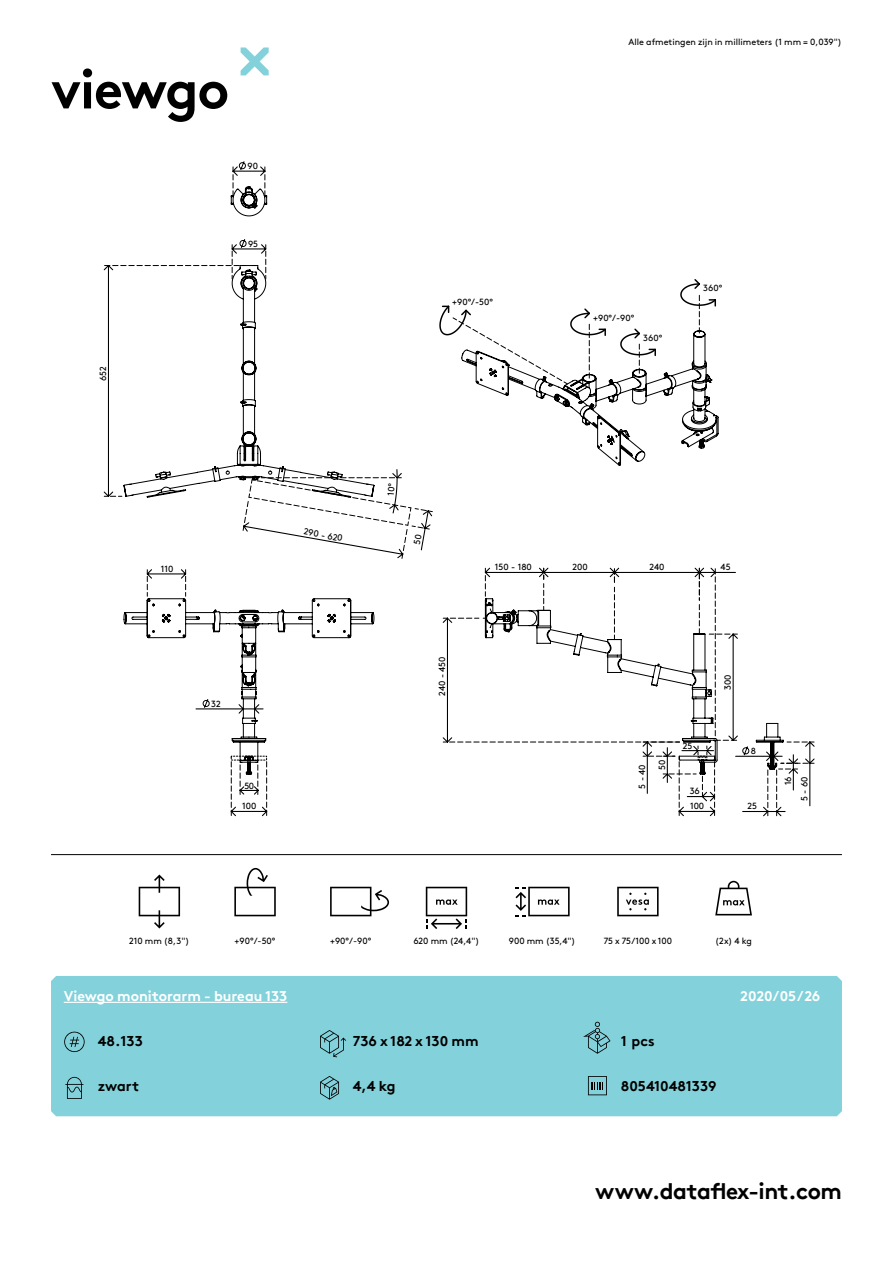
<style>
.page{position:relative;width:893px;height:1263px;background:#fff}
.page>*{position:absolute;margin:0;border:0;box-sizing:border-box;transform-origin:0 0}
.hoofdstuk{font:700 54px "Brown Pro TT";letter-spacing:-.02em;color:#000}
.t1{font:700 22.5px "Brown Pro TT";letter-spacing:-.02em;color:#000}
.specificaties{font:700 14.25px "Brown Pro TT";color:#000}
.t2{font:700 14.25px "Brown Pro TT";color:#fff}
.t3{font:9px "Brown";color:#000}
.t4{font:9px "Brown Pro TT Regular Alt";color:#000}
</style>
<div class="page">
<svg style="left:241px;top:47px;width:28px;height:28px"></svg>
<hr style="left:51px;top:854px;width:791px;height:1px;background:#000">
<svg style="left:139px;top:874px;width:41px;height:54px"></svg>
<svg style="left:234px;top:868px;width:42px;height:48px"></svg>
<svg style="left:330px;top:887px;width:59px;height:29px"></svg>
<svg style="left:426px;top:887px;width:41px;height:42px"></svg>
<svg style="left:515px;top:887px;width:55px;height:29px"></svg>
<svg style="left:617px;top:887px;width:42px;height:29px"></svg>
<svg style="left:715px;top:881px;width:37px;height:34px"></svg>
<div style="left:51px;top:976px;width:791px;height:140px;background:#83d1da"></div>
<svg style="left:231px;top:239px;width:36px;height:25px"></svg>
<svg style="left:123px;top:265px;width:161px;height:233px"></svg>
<svg style="left:439px;top:279px;width:280px;height:187px"></svg>
<svg style="left:230px;top:161px;width:37px;height:56px"></svg>
<svg style="left:123px;top:567px;width:692px;height:250px"></svg>
<svg style="left:64px;top:1032px;width:21px;height:20px"></svg>
<svg style="left:65px;top:1077px;width:18px;height:22px"></svg>
<svg style="left:320px;top:1030px;width:26px;height:27px"></svg>
<svg style="left:583px;top:1022px;width:27px;height:32px"></svg>
<svg style="left:320px;top:1076px;width:19px;height:24px"></svg>
<svg style="left:588px;top:1076px;width:19px;height:19px"></svg>
<hr style="left:64px;top:1002px;width:223px;height:1px;background:#fff">
<svg style="left:242px;top:468px;width:191px;height:91px"></svg>
<p class="hoofdstuk" style="left:51px;top:46px;width:180px">viewgo</p>
<p class="t4" style="left:247px;top:159px;width:12px">90</p>
<p class="t4" style="left:248px;top:237px;width:12px">95</p>
<p class="t4" style="left:96px;top:381px;width:16px;rotate:-90deg">652</p>
<p class="t4" style="left:161px;top:562px;width:14px">110</p>
<p class="t4" style="left:305px;top:525px;width:41px;rotate:10deg">290 - 620</p>
<p class="t4" style="left:211px;top:697px;width:11px">32</p>
<p class="t4" style="left:244px;top:779px;width:11px">50</p>
<p class="t4" style="left:242px;top:799px;width:16px">100</p>
<p class="t3" style="left:628px;top:35px;width:215px">Alle afmetingen zijn in millimeters (1 mm = 0,039")</p>
<p class="t4" style="left:452px;top:295px;width:42px">+90°/-50°</p>
<p class="t4" style="left:593px;top:311px;width:43px">+90°/-90°</p>
<p class="t4" style="left:643px;top:331px;width:21px">360°</p>
<p class="t4" style="left:703px;top:281px;width:21px">360°</p>
<p class="t4" style="left:435px;top:696px;width:41px;rotate:-90deg">240 - 450</p>
<p class="t4" style="left:495px;top:560px;width:39px">150 - 180</p>
<p class="t4" style="left:572px;top:560px;width:17px">200</p>
<p class="t4" style="left:649px;top:560px;width:17px">240</p>
<p class="t4" style="left:721px;top:560px;width:12px">45</p>
<p class="t4" style="left:721px;top:690px;width:17px;rotate:-90deg">300</p>
<p class="t4" style="left:635px;top:788px;width:26px;rotate:-90deg">5 - 40</p>
<p class="t4" style="left:655px;top:770px;width:12px;rotate:-90deg">50</p>
<p class="t4" style="left:683px;top:739px;width:11px">25</p>
<p class="t4" style="left:690px;top:784px;width:12px">36</p>
<p class="t4" style="left:690px;top:799px;width:16px">100</p>
<p class="t4" style="left:751px;top:744px;width:7px">8</p>
<p class="t4" style="left:747px;top:799px;width:11px">25</p>
<p class="t4" style="left:781px;top:785px;width:10px;rotate:-90deg">16</p>
<p class="t4" style="left:798px;top:801px;width:26px;rotate:-90deg">5 - 60</p>
<p class="t3" style="left:129px;top:934px;width:62px">210 mm (8,3")</p>
<p class="t3" style="left:235px;top:934px;width:42px">+90°/-50°</p>
<p class="t3" style="left:330px;top:934px;width:43px">+90°/-90°</p>
<p class="t3" style="left:413px;top:934px;width:67px">620 mm (24,4")</p>
<p class="t3" style="left:509px;top:934px;width:68px">900 mm (35,4")</p>
<p class="t3" style="left:604px;top:934px;width:70px">75 x 75/100 x 100</p>
<p class="t3" style="left:715px;top:934px;width:38px">(2x) 4 kg</p>
<h3 class="t2" style="left:64px;top:985px;width:225px">Viewgo monitorarm - bureau 133</h3>
<h3 class="t2" style="left:740px;top:985px;width:82px">2020/05/26</h3>
<h3 class="specificaties" style="left:98px;top:1029px;width:47px">48.133</h3>
<p class="specificaties" style="left:98px;top:1074px;width:43px">zwart</p>
<p class="specificaties" style="left:353px;top:1029px;width:127px">736 x 182 x 130 mm</p>
<p class="specificaties" style="left:621px;top:1029px;width:35px">1 pcs</p>
<p class="specificaties" style="left:353px;top:1074px;width:44px">4,4 kg</p>
<h3 class="specificaties" style="left:621px;top:1074px;width:97px">805410481339</h3>
<h2 class="t1" style="left:595px;top:1173px;width:248px">www.dataflex-int.com</h2>
</div>
